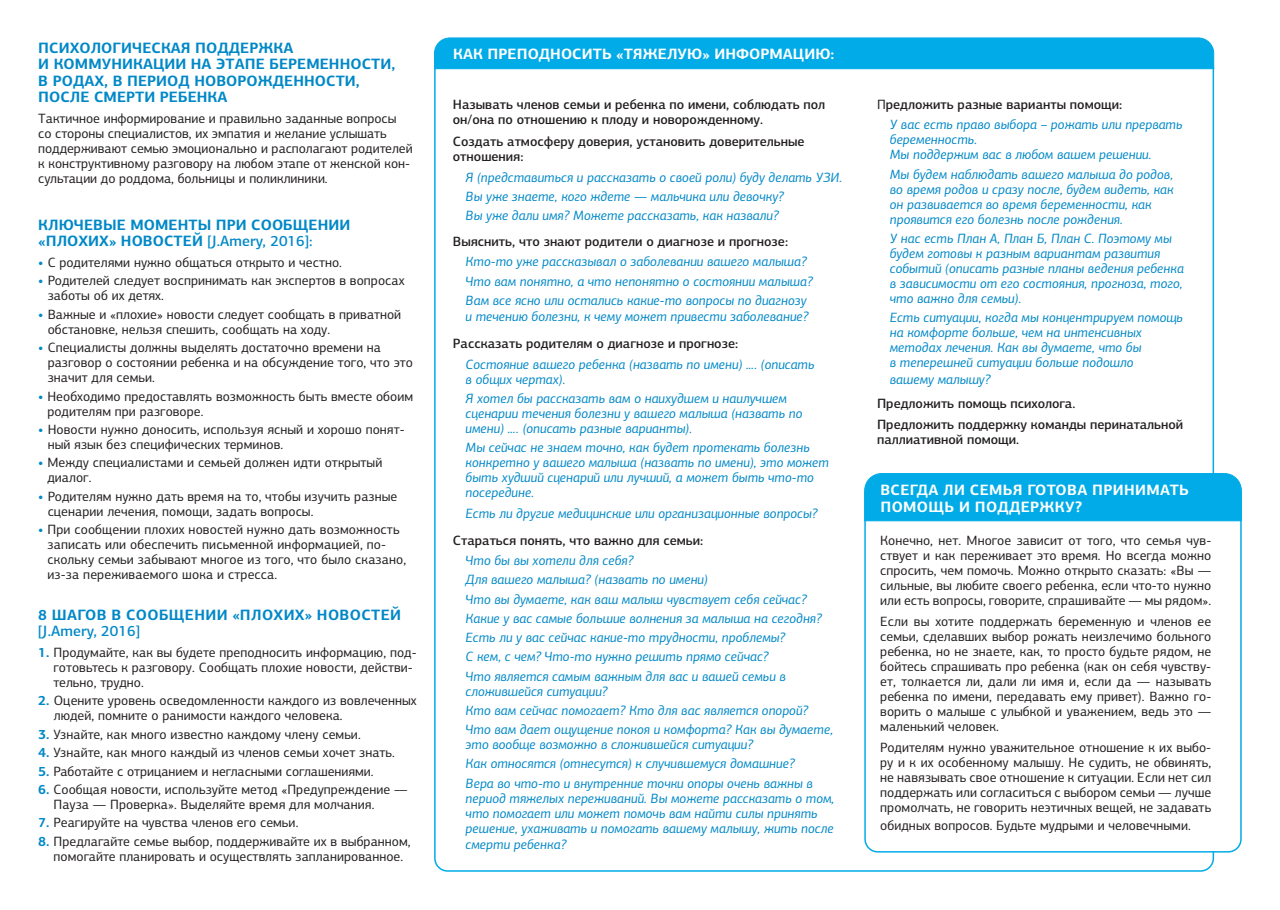
<style>
.page{position:relative;width:1280px;height:910px;background:#fff}
.page>*{position:absolute;margin:0;border:0;box-sizing:border-box;transform-origin:0 0}
.t1{font:700 15px/16.5px "PF Centro Sans Pro";letter-spacing:.005em;color:#0088c7}
.t2{font:700 15px/16.5px "PF Centro Sans Pro";letter-spacing:.025em;color:#fff}
.t3{font:700 15px "PF Centro Sans Pro";letter-spacing:.005em;color:#fff}
.t4{font:700 15px "PF Centro Sans Pro";letter-spacing:.025em;color:#0088c7}
.t5{font:500 15px "PF Centro Sans Pro";letter-spacing:.005em;color:#0088c7}
.t6{font:13.5px/15px "PF Centro Sans Pro";letter-spacing:.005em;color:#231f20}
.t7{font:italic 13.5px/15px "PF Centro Sans Pro";letter-spacing:.005em;color:#0088c7}
.t8{font:500 13.5px/15px "PF Centro Sans Pro";color:#231f20}
.s1{font-weight:500}
.s2{font-weight:700;color:#0088c7}
.s3{font-style:normal;color:#231f20}
.s4{font-weight:500;font-style:normal;color:#231f20}
</style>
<div class="page">
<div style="left:864px;top:480px;width:378px;height:373px;border:2px solid #00abe7;border-radius:13px"></div>
<div style="left:434px;top:37px;width:780px;height:32px;background:#00abe7"></div>
<div style="left:864px;top:473px;width:378px;height:49px;background:#00abe7"></div>
<p class="t1" style="left:38px;top:39px;width:359px">ПСИХОЛОГИЧЕСКАЯ ПОДДЕРЖКА<br>И КОММУНИКАЦИИ НА ЭТАПЕ БЕРЕМЕННОСТИ,<br>В РОДАХ, В ПЕРИОД НОВОРОЖДЕННОСТИ,<br>ПОСЛЕ СМЕРТИ РЕБЕНКА</p>
<p class="t6" style="left:38px;top:111px;width:376px">Тактичное информирование и правильно заданные вопросы со стороны специалистов, их эмпатия и желание услышать поддерживают семью эмоционально и располагают родителей к конструктивному разговору на любом этапе от женской кон&shy;сультации до роддома, больницы и поликлиники.</p>
<p class="t1" style="left:38px;top:216px;width:314px">КЛЮЧЕВЫЕ МОМЕНТЫ ПРИ СООБЩЕНИИ «ПЛОХИХ» НОВОСТЕЙ <span class="s1">[J.Amery, 2016]:</span></p>
<p class="t6" style="left:38px;top:255px;width:305px"><span class="s2">•</span> С родителями нужно общаться открыто и честно.</p>
<p class="t6" style="left:48px;top:273px;width:358px;text-indent:-9px"><span class="s2">•</span> Родителей следует воспринимать как экспертов в вопросах заботы об их детях.</p>
<p class="t6" style="left:48px;top:307px;width:355px;text-indent:-9px"><span class="s2">•</span> Важные и «плохие» новости следует сообщать в приватной обстановке, нельзя спешить, сообщать на ходу.</p>
<p class="t6" style="left:48px;top:340px;width:367px;text-indent:-9px"><span class="s2">•</span> Специалисты должны выделять достаточно времени на разговор о состоянии ребенка и на обсуждение того, что это значит для семьи.</p>
<p class="t6" style="left:47px;top:388px;width:367px;text-indent:-9px"><span class="s2">•</span> Необходимо предоставлять возможность быть вместе обоим родителям при разговоре.</p>
<p class="t6" style="left:48px;top:422px;width:359px;text-indent:-9px"><span class="s2">•</span> Новости нужно доносить, используя ясный и хорошо понят&shy;ный язык без специфических терминов.</p>
<p class="t6" style="left:47px;top:455px;width:337px;text-indent:-9px"><span class="s2">•</span> Между специалистами и семьей должен идти открытый диалог.</p>
<p class="t6" style="left:48px;top:489px;width:351px;text-indent:-9px"><span class="s2">•</span> Родителям нужно дать время на то, чтобы изучить разные сценарии лечения, помощи, задать вопросы.</p>
<p class="t6" style="left:47px;top:522px;width:360px;text-indent:-9px"><span class="s2">•</span> При сообщении плохих новостей нужно дать возможность записать или обеспечить письменной информацией, по&shy;скольку семьи забывают многое из того, что было сказано, из-за переживаемого шока и стресса.</p>
<p class="t4" style="left:38px;top:605px;width:364px">8 ШАГОВ В СООБЩЕНИИ «ПЛОХИХ» НОВОСТЕЙ</p>
<p class="t5" style="left:38px;top:622px;width:103px">[J.Amery, 2016]</p>
<p class="t6" style="left:54px;top:645px;width:365px;text-indent:-15px"><span class="s2">1.</span> Продумайте, как вы будете преподносить информацию, под&shy;готовьтесь к разговору. Сообщать плохие новости, действи&shy;тельно, трудно.</p>
<p class="t6" style="left:54px;top:693px;width:364px;text-indent:-16px"><span class="s2">2.</span> Оцените уровень осведомленности каждого из вовлеченных людей, помните о ранимости каждого человека.</p>
<p class="t6" style="left:38px;top:727px;width:324px"><span class="s2">3.</span> Узнайте, как много известно каждому члену семьи.</p>
<p class="t6" style="left:38px;top:745px;width:358px"><span class="s2">4.</span> Узнайте, как много каждый из членов семьи хочет знать.</p>
<p class="t6" style="left:38px;top:763px;width:337px"><span class="s2">5.</span> Работайте с отрицанием и негласными соглашениями.</p>
<p class="t6" style="left:54px;top:782px;width:355px;text-indent:-15px"><span class="s2">6.</span> Сообщая новости, используйте метод «Предупреждение —<br>Пауза — Проверка». Выделяйте время для молчания.</p>
<p class="t6" style="left:38px;top:815px;width:262px"><span class="s2">7.</span> Реагируйте на чувства членов его семьи.</p>
<p class="t6" style="left:38px;top:834px;width:374px;text-align:center"><span class="s2">8.</span> Предлагайте семье выбор, поддерживайте их в выбранном, помогайте планировать и осуществлять запланированное.</p>
<p class="t3" style="left:453px;top:45px;width:383px">КАК ПРЕПОДНОСИТЬ «ТЯЖЕЛУЮ» ИНФОРМАЦИЮ:</p>
<p class="t8" style="left:453px;top:97px;width:374px">Называть членов семьи и ребенка по имени, соблюдать пол он/она по отношению к плоду и новорожденному.</p>
<p class="t8" style="left:453px;top:134px;width:353px">Создать атмосферу доверия, установить доверительные отношения:</p>
<p class="t7" style="left:466px;top:168px;width:378px;line-height:19.2px">Я (представиться и рассказать о своей роли) буду делать УЗИ.<br>Вы уже знаете, кого ждете — мальчика или девочку?<br>Вы уже дали имя? Можете рассказать, как назвали?</p>
<p class="t8" style="left:453px;top:234px;width:337px">Выяснить, что знают родители о диагнозе и прогнозе:</p>
<p class="t7" style="left:466px;top:252px;width:349px;line-height:19.2px">Кто-то уже рассказывал о заболевании вашего малыша?<br>Что вам понятно, а что непонятно о состоянии малыша?<br>Вам все ясно или остались какие-то вопросы по диагнозу</p>
<p class="t7" style="left:466px;top:309px;width:345px">и течению болезни, к чему может привести заболевание?</p>
<p class="t8" style="left:453px;top:336px;width:287px">Рассказать родителям о диагнозе и прогнозе:</p>
<p class="t7" style="left:466px;top:357px;width:350px">Состояние вашего ребенка (назвать по имени) …. (описать в общих чертах).</p>
<p class="t7" style="left:466px;top:391px;width:338px">Я хотел бы рассказать вам о наихудшем и наилучшем сценарии течения болезни у вашего малыша (назвать по имени) …. (описать разные варианты).</p>
<p class="t7" style="left:466px;top:440px;width:365px">Мы сейчас не знаем точно, как будет протекать болезнь конкретно у вашего малыша (назвать по имени), это может быть худший сценарий или лучший, а может быть что-то посередине.</p>
<p class="t7" style="left:466px;top:506px;width:354px">Есть ли другие медицинские или организационные вопросы?</p>
<p class="t8" style="left:453px;top:532px;width:252px">Стараться понять, что важно для семьи:</p>
<p class="t7" style="left:466px;top:551px;width:358px;line-height:19.2px">Что бы вы хотели для себя?<br>Для вашего малыша? (назвать по имени)<br>Что вы думаете, как ваш малыш чувствует себя сейчас?<br>Какие у вас самые большие волнения за малыша на сегодня?<br>Есть ли у вас сейчас какие-то трудности, проблемы?<br>С кем, с чем? Что-то нужно решить прямо сейчас?<br>Что является самым важным для вас и вашей семьи в</p>
<p class="t7" style="left:466px;top:681px;width:369px;line-height:19.2px">сложившейся ситуации?<br>Кто вам сейчас помогает? Кто для вас является опорой?<br>Что вам дает ощущение покоя и комфорта? Как вы думаете,</p>
<p class="t7" style="left:466px;top:735px;width:349px;line-height:19.2px">это вообще возможно в сложившейся ситуации?<br>Как относятся (отнесутся) к случившемуся домашние?<br>Вера во что-то и внутренние точки опоры очень важны в</p>
<p class="t7" style="left:466px;top:791px;width:370px">период тяжелых переживаний. Вы можете рассказать о том, что помогает или может помочь вам найти силы принять решение, ухаживать и помогать вашему малышу, жить после</p>
<p class="t7" style="left:466px;top:837px;width:102px">смерти ребенка?</p>
<p class="t7" style="left:890px;top:94px;width:294px;line-height:20.5px;text-indent:-13px"><span class="s3">П</span><span class="s4">редложить разные варианты помощи:<br></span>У вас есть право выбора – рожать или прервать</p>
<p class="t7" style="left:890px;top:132px;width:263px">беременность.<br>Мы поддержим вас в любом вашем решении.</p>
<p class="t7" style="left:890px;top:167px;width:285px">Мы будем наблюдать вашего малыша до родов, во время родов и сразу после, будем видеть, как он развивается во время беременности, как проявится его болезнь после рождения.</p>
<p class="t7" style="left:890px;top:231px;width:296px">У нас есть План А, План Б, План С. Поэтому мы будем готовы к разным вариантам развития событий (описать разные планы ведения ребенка в зависимости от его состояния, прогноза, того, что важно для семьи).</p>
<p class="t7" style="left:890px;top:310px;width:295px">Есть ситуации, когда мы концентрируем помощь на комфорте больше, чем на интенсивных методах лечения. Как вы думаете, что бы<br>в теперешней ситуации больше подошло</p>
<p class="t7" style="left:890px;top:372px;width:102px">вашему малышу?</p>
<p class="t8" style="left:877px;top:392px;width:308px;line-height:21px">Предложить помощь психолога.<br>Предложить поддержку команды перинатальной</p>
<p class="t8" style="left:877px;top:431px;width:144px">паллиативной помощи.</p>
<p class="t2" style="left:880px;top:482px;width:310px">ВСЕГДА ЛИ СЕМЬЯ ГОТОВА ПРИНИМАТЬ<br>ПОМОЩЬ И ПОДДЕРЖКУ?</p>
<p class="t6" style="left:880px;top:533px;width:333px;text-align:justify">Конечно, нет. Многое зависит от того, что семья чув&shy;ствует и как переживает это время. Но всегда можно спросить, чем помочь. Можно открыто сказать: «Вы — сильные, вы любите своего ребенка, если что-то нужно или есть вопросы, говорите, спрашивайте — мы рядом».</p>
<p class="t6" style="left:880px;top:614px;width:333px;text-align:justify">Если вы хотите поддержать беременную и членов ее семьи, сделавших выбор рожать неизлечимо больного ребенка, но не знаете, как, то просто будьте рядом, не бойтесь спрашивать про ребенка (как он себя чувству&shy;ет, толкается ли, дали ли имя и, если да — называть ребенка по имени, передавать ему привет). Важно го&shy;ворить о малыше с улыбкой и уважением, ведь это — маленький человек.</p>
<p class="t6" style="left:880px;top:740px;width:333px;text-align:justify">Родителям нужно уважительное отношение к их выбо&shy;ру и к их особенному малышу. Не судить, не обвинять, не навязывать свое отношение к ситуации. Если нет сил поддержать или согласиться с выбором семьи — лучше промолчать, не говорить неэтичных вещей, не задавать</p>
<p class="t6" style="left:880px;top:818px;width:312px">обидных вопросов. Будьте мудрыми и человечными.</p>
</div>
